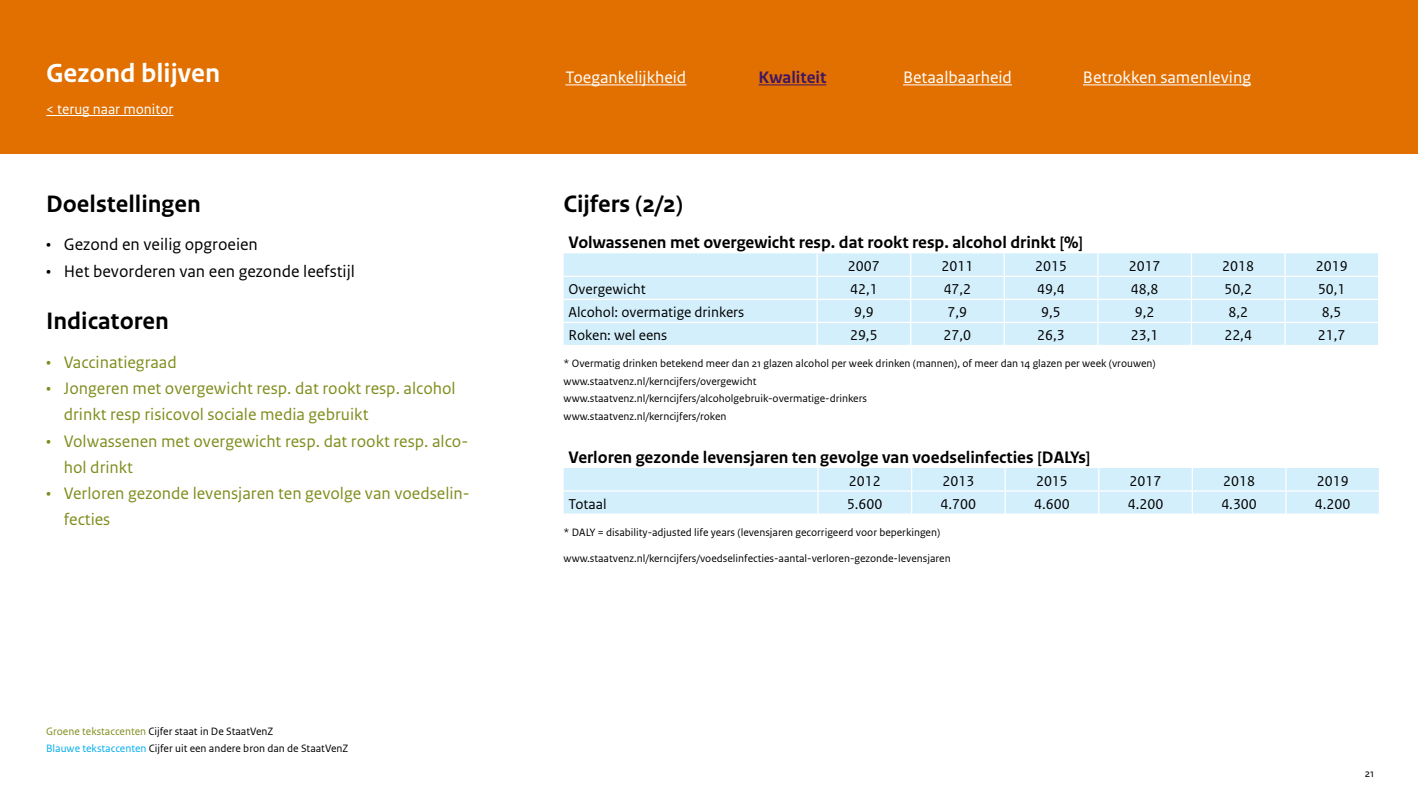
<style>
.page{position:relative;width:1418px;height:797px;background:#fff}
.page>*{position:absolute;margin:0;border:0;box-sizing:border-box;transform-origin:0 0}
.t1{font:700 27.5px "Rijksoverheid Sans Text";color:#fff}
.t2{font:700 25px "Rijksoverheid Sans Text";color:#000}
.t3{font:17.5px/26.2px "Rijksoverheid Sans Text";color:#808d1d}
.t4{font:700 17.5px "Rijksoverheid Sans Text";color:#000}
.t5{font:17.5px "Rijksoverheid Sans Text";color:#000}
.t6{font:17.5px "Rijksoverheid Sans Text";color:#fff}
.t7{font:700 17.5px "Rijksoverheid Sans Text";color:#411663}
.t8{font:15px "Rijksoverheid Sans Text";color:#000}
.t9{font:15px "Rijksoverheid Sans Text";color:#fff}
.t10{font:11.25px/17.5px "Rijksoverheid Sans Text";color:#000}
.s1{color:#808d1d}
.s2{color:#00aeef}
</style>
<div class="page">
<div style="left:563px;top:253px;width:814px;height:92px;background:#d4effc"></div>
<hr style="left:1190px;top:253px;width:2px;height:23px;background:#fff">
<svg style="left:816px;top:253px;width:1px;height:92px"></svg>
<hr style="left:1190px;top:277px;width:2px;height:22px;background:#fff">
<hr style="left:1190px;top:300px;width:2px;height:22px;background:#fff">
<svg style="left:910px;top:253px;width:1px;height:92px"></svg>
<svg style="left:1003px;top:253px;width:1px;height:92px"></svg>
<svg style="left:1097px;top:253px;width:1px;height:92px"></svg>
<hr style="left:1190px;top:323px;width:2px;height:22px;background:#fff">
<svg style="left:1284px;top:253px;width:1px;height:92px"></svg>
<hr style="left:563px;top:276px;width:254px;height:1px;background:#fff">
<hr style="left:817px;top:276px;width:93px;height:1px;background:#fff">
<hr style="left:910px;top:276px;width:94px;height:1px;background:#fff">
<hr style="left:1004px;top:276px;width:93px;height:1px;background:#fff">
<hr style="left:1097px;top:276px;width:94px;height:1px;background:#fff">
<hr style="left:1191px;top:276px;width:93px;height:1px;background:#fff">
<hr style="left:1284px;top:276px;width:95px;height:1px;background:#fff">
<hr style="left:563px;top:299px;width:254px;height:1px;background:#fff">
<hr style="left:563px;top:322px;width:254px;height:1px;background:#fff">
<hr style="left:817px;top:299px;width:93px;height:1px;background:#fff">
<hr style="left:910px;top:299px;width:94px;height:1px;background:#fff">
<hr style="left:1004px;top:299px;width:93px;height:1px;background:#fff">
<hr style="left:1097px;top:299px;width:94px;height:1px;background:#fff">
<hr style="left:1191px;top:299px;width:93px;height:1px;background:#fff">
<hr style="left:1284px;top:299px;width:95px;height:1px;background:#fff">
<hr style="left:817px;top:322px;width:93px;height:1px;background:#fff">
<hr style="left:910px;top:322px;width:94px;height:1px;background:#fff">
<hr style="left:1004px;top:322px;width:93px;height:1px;background:#fff">
<hr style="left:1097px;top:322px;width:94px;height:1px;background:#fff">
<hr style="left:1191px;top:322px;width:93px;height:1px;background:#fff">
<hr style="left:1284px;top:322px;width:95px;height:1px;background:#fff">
<div style="left:563px;top:468px;width:816px;height:45px;background:#d4effc"></div>
<hr style="left:1378px;top:492px;width:2px;height:21px;background:#fff">
<hr style="left:563px;top:490px;width:255px;height:2px;background:#fff">
<hr style="left:818px;top:490px;width:93px;height:2px;background:#fff">
<hr style="left:911px;top:490px;width:94px;height:2px;background:#fff">
<hr style="left:1005px;top:490px;width:93px;height:2px;background:#fff">
<hr style="left:1098px;top:490px;width:94px;height:2px;background:#fff">
<hr style="left:1192px;top:490px;width:93px;height:2px;background:#fff">
<hr style="left:1285px;top:490px;width:95px;height:2px;background:#fff">
<div style="left:0;top:0;width:1417px;height:154px;background:#e17000"></div>
<hr style="left:565px;top:84px;width:121px;height:1px;background:#fff">
<hr style="left:903px;top:84px;width:109px;height:1px;background:#fff">
<hr style="left:758px;top:84px;width:68px;height:1px;background:#411663">
<hr style="left:1082px;top:84px;width:168px;height:1px;background:#fff">
<hr style="left:46px;top:115px;width:127px;height:1px;background:#fff">
<h1 class="t1" style="left:46px;top:57px;width:175px">Gezond blijven</h1>
<h3 class="t6" style="left:565px;top:67px;width:122px">Toegankelijkheid</h3>
<h3 class="t7" style="left:758px;top:68px;width:69px">Kwaliteit</h3>
<h3 class="t6" style="left:903px;top:67px;width:110px">Betaalbaarheid</h3>
<h3 class="t6" style="left:1082px;top:67px;width:169px">Betrokken samenleving</h3>
<h3 class="t9" style="left:46px;top:101px;width:129px">&lt; terug naar monitor</h3>
<h2 class="t2" style="left:46px;top:189px;width:156px">Doelstellingen</h2>
<h3 class="t5" style="left:46px;top:235px;width:213px">• Gezond en veilig opgroeien</h3>
<h3 class="t5" style="left:46px;top:261px;width:310px">• Het bevorderen van een gezonde leefstijl</h3>
<h2 class="t2" style="left:46px;top:307px;width:124px">Indicatoren</h2>
<h3 class="t3" style="left:46px;top:349px;width:132px">• Vaccinatiegraad</h3>
<h3 class="t3" style="left:64px;top:376px;width:393px;text-indent:-18px">• Jongeren met overgewicht resp. dat rookt resp. alcohol drinkt resp risicovol sociale media gebruikt</h3>
<h3 class="t3" style="left:64px;top:428px;width:406px;text-indent:-18px">• Volwassenen met overgewicht resp. dat rookt resp. alco&shy;hol drinkt</h3>
<h3 class="t3" style="left:64px;top:481px;width:407px;text-indent:-18px">• Verloren gezonde levensjaren ten gevolge van voedselin&shy;fecties</h3>
<h2 class="t2" style="left:563px;top:189px;width:121px">Cijfers (2/2)</h2>
<h3 class="t4" style="left:568px;top:233px;width:516px">Volwassenen met overgewicht resp. dat rookt resp. alcohol drinkt [%]</h3>
<h3 class="t8" style="left:848px;top:257px;width:33px">2007</h3>
<h3 class="t8" style="left:941px;top:257px;width:33px">2011</h3>
<h3 class="t8" style="left:1035px;top:257px;width:33px">2015</h3>
<h3 class="t8" style="left:1128px;top:257px;width:33px">2017</h3>
<h3 class="t8" style="left:1222px;top:257px;width:33px">2018</h3>
<h3 class="t8" style="left:1315px;top:257px;width:33px">2019</h3>
<h3 class="t8" style="left:568px;top:280px;width:79px">Overgewicht</h3>
<h3 class="t8" style="left:850px;top:280px;width:29px">42,1</h3>
<h3 class="t8" style="left:943px;top:280px;width:29px">47,2</h3>
<h3 class="t8" style="left:1037px;top:280px;width:29px">49,4</h3>
<h3 class="t8" style="left:1130px;top:280px;width:29px">48,8</h3>
<h3 class="t8" style="left:1224px;top:280px;width:29px">50,2</h3>
<h3 class="t8" style="left:1317px;top:280px;width:29px">50,1</h3>
<h3 class="t8" style="left:568px;top:303px;width:177px">Alcohol: overmatige drinkers</h3>
<h3 class="t8" style="left:854px;top:303px;width:21px">9,9</h3>
<h3 class="t8" style="left:947px;top:303px;width:21px">7,9</h3>
<h3 class="t8" style="left:1041px;top:303px;width:21px">9,5</h3>
<h3 class="t8" style="left:1134px;top:303px;width:21px">9,2</h3>
<h3 class="t8" style="left:1228px;top:303px;width:21px">8,2</h3>
<h3 class="t8" style="left:1321px;top:303px;width:21px">8,5</h3>
<h3 class="t8" style="left:568px;top:326px;width:100px">Roken: wel eens</h3>
<h3 class="t8" style="left:850px;top:326px;width:29px">29,5</h3>
<h3 class="t8" style="left:943px;top:326px;width:29px">27,0</h3>
<h3 class="t8" style="left:1037px;top:326px;width:29px">26,3</h3>
<h3 class="t8" style="left:1130px;top:326px;width:29px">23,1</h3>
<h3 class="t8" style="left:1224px;top:326px;width:29px">22,4</h3>
<h3 class="t8" style="left:1317px;top:326px;width:29px">21,7</h3>
<p class="t10" style="left:563px;top:355px;width:593px">* Overmatig drinken betekend meer dan 21 glazen alcohol per week drinken (mannen), of meer dan 14 glazen per week (vrouwen) www.staatvenz.nl/kerncijfers/overgewicht<br>www.staatvenz.nl/kerncijfers/alcoholgebruik-overmatige-drinkers<br>www.staatvenz.nl/kerncijfers/roken</p>
<h3 class="t4" style="left:568px;top:447px;width:523px">Verloren gezonde levensjaren ten gevolge van voedselinfecties [DALYs]</h3>
<h3 class="t8" style="left:848px;top:472px;width:33px">2012</h3>
<h3 class="t8" style="left:942px;top:472px;width:33px">2013</h3>
<h3 class="t8" style="left:1036px;top:472px;width:33px">2015</h3>
<h3 class="t8" style="left:1129px;top:472px;width:33px">2017</h3>
<h3 class="t8" style="left:1223px;top:472px;width:33px">2018</h3>
<h3 class="t8" style="left:1316px;top:472px;width:33px">2019</h3>
<h3 class="t8" style="left:568px;top:495px;width:40px">Totaal</h3>
<h3 class="t8" style="left:847px;top:495px;width:37px">5.600</h3>
<h3 class="t8" style="left:940px;top:495px;width:37px">4.700</h3>
<h3 class="t8" style="left:1034px;top:495px;width:37px">4.600</h3>
<h3 class="t8" style="left:1127px;top:495px;width:37px">4.200</h3>
<h3 class="t8" style="left:1221px;top:495px;width:37px">4.300</h3>
<h3 class="t8" style="left:1314px;top:495px;width:37px">4.200</h3>
<p class="t10" style="left:563px;top:524px;width:378px">* DALY = disability-adjusted life years (levensjaren gecorrigeerd voor beperkingen)</p>
<p class="t10" style="left:563px;top:550px;width:388px">www.staatvenz.nl/kerncijfers/voedselinfecties-aantal-verloren-gezonde-levensjaren</p>
<p class="t10" style="left:46px;top:722px;width:304px"><span class="s1">Groene tekstaccenten</span> Cijfer staat in De StaatVenZ<br><span class="s2">Blauwe tekstaccenten</span> Cijfer uit een andere bron dan de StaatVenZ</p>
<p class="t10" style="left:1364px;top:765px;width:11px">21</p>
</div>
